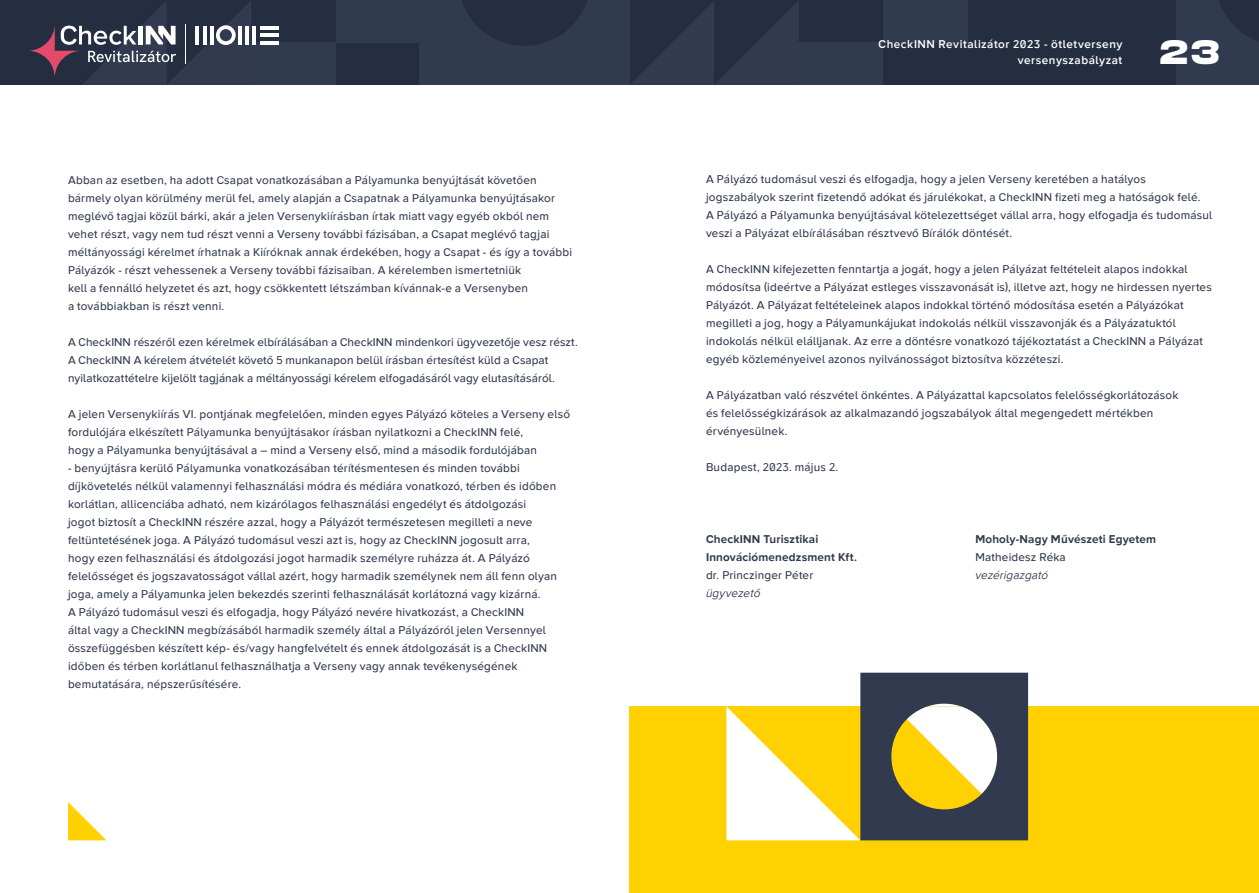
<style>
.page{position:relative;width:1259px;height:893px;background:#fff}
.page>*{position:absolute;margin:0;border:0;box-sizing:border-box;transform-origin:0 0}
.t1{font:700 33.75px "Monument Extended";color:#fff}
.t2{font:500 11.7px/18px "Wonder Unit Sans";letter-spacing:.015em;color:#313a4e}
.t3{font:700 11.7px/18px "Wonder Unit Sans";letter-spacing:.015em;color:#313a4e}
.t4{font:600 11.7px/16.5px "Wonder Unit Sans";letter-spacing:.045em;color:#fff;text-align:right}
.t5{font:italic 11.7px "Wonder Unit Sans";letter-spacing:.01em;color:#313a4e}
</style>
<div class="page">
<div style="left:629px;top:706px;width:630px;height:187px;background:#ffd100"></div>
<svg style="left:68px;top:802px;width:38px;height:38px"></svg>
<div style="left:0;top:0;width:1259px;height:85px;background:#242e40"></div>
<svg style="left:629px;top:0;width:170px;height:85px"></svg>
<div style="left:251px;top:42px;width:85px;height:43px;background:#303b4f"></div>
<div style="left:799px;top:42px;width:84px;height:42px;background:#303b4f"></div>
<div style="left:336px;top:0;width:85px;height:42px;background:#303b4f"></div>
<div style="left:883px;top:0;width:84px;height:42px;background:#303b4f"></div>
<div style="left:419px;top:0;width:210px;height:85px;background:#303b4f"></div>
<div style="left:1176px;top:0;width:83px;height:85px;background:#303b4f"></div>
<svg style="left:462px;top:0;width:125px;height:46px"></svg>
<svg style="left:1219px;top:0;width:40px;height:42px"></svg>
<hr style="left:252px;top:26px;width:4px;height:19px;background:#fff">
<hr style="left:260px;top:41px;width:18px;height:4px;background:#fff">
<hr style="left:260px;top:33px;width:18px;height:4px;background:#fff">
<hr style="left:260px;top:26px;width:18px;height:4px;background:#fff">
<svg style="left:28px;top:1px;width:223px;height:83px"></svg>
<svg style="left:726px;top:673px;width:302px;height:167px"></svg>
<p class="t2" style="left:68px;top:172px;width:505px">Abban az esetben, ha adott Csapat vonatkozásában a Pályamunka benyújtását követően bármely olyan körülmény merül fel, amely alapján a Csapatnak a Pályamunka benyújtásakor meglévő tagjai közül bárki, akár a jelen Versenykiírásban írtak miatt vagy egyéb okból nem vehet részt, vagy nem tud részt venni a Verseny további fázisában, a Csapat meglévő tagjai méltányossági kérelmet írhatnak a Kiíróknak annak érdekében, hogy a Csapat - és így a további Pályázók - részt vehessenek a Verseny további fázisaiban. A kérelemben ismertetniük<br>kell a fennálló helyzetet és azt, hogy csökkentett létszámban kívánnak-e a Versenyben<br>a továbbiakban is részt venni.</p>
<p class="t2" style="left:68px;top:334px;width:511px">A CheckINN részéről ezen kérelmek elbírálásában a CheckINN mindenkori ügyvezetője vesz részt.<br>A CheckINN A kérelem átvételét követő 5 munkanapon belül írásban értesítést küld a Csapat nyilatkozattételre kijelölt tagjának a méltányossági kérelem elfogadásáról vagy elutasításáról.</p>
<p class="t2" style="left:68px;top:406px;width:504px">A jelen Versenykiírás VI. pontjának megfelelően, minden egyes Pályázó köteles a Verseny első fordulójára elkészített Pályamunka benyújtásakor írásban nyilatkozni a CheckINN felé,<br>hogy a Pályamunka benyújtásával a – mind a Verseny első, mind a második fordulójában</p>
<p class="t2" style="left:68px;top:460px;width:490px">- benyújtásra kerülő Pályamunka vonatkozásában térítésmentesen és minden további díjkövetelés nélkül valamennyi felhasználási módra és médiára vonatkozó, térben és időben korlátlan, allicenciába adható, nem kizárólagos felhasználási engedélyt és átdolgozási<br>jogot biztosít a CheckINN részére azzal, hogy a Pályázót természetesen megilleti a neve feltüntetésének joga. A Pályázó tudomásul veszi azt is, hogy az CheckINN jogosult arra, hogy ezen felhasználási és átdolgozási jogot harmadik személyre ruházza át. A Pályázó felelősséget és jogszavatosságot vállal azért, hogy harmadik személynek nem áll fenn olyan joga, amely a Pályamunka jelen bekezdés szerinti felhasználását korlátozná vagy kizárná.<br>A Pályázó tudomásul veszi és elfogadja, hogy Pályázó nevére hivatkozást, a CheckINN<br>által vagy a CheckINN megbízásából harmadik személy által a Pályázóról jelen Versennyel összefüggésben készített kép- és/vagy hangfelvételt és ennek átdolgozását is a CheckINN időben és térben korlátlanul felhasználhatja a Verseny vagy annak tevékenységének bemutatására, népszerűsítésére.</p>
<p class="t4" style="left:878px;top:36px;width:245px">CheckINN Revitalizátor 2023 - ötletverseny versenyszabályzat</p>
<h1 class="t1" style="left:1160px;top:28px;width:61px">23</h1>
<p class="t2" style="left:706px;top:171px;width:508px">A Pályázó tudomásul veszi és elfogadja, hogy a jelen Verseny keretében a hatályos jogszabályok szerint fizetendő adókat és járulékokat, a CheckINN fizeti meg a hatóságok felé.<br>A Pályázó a Pályamunka benyújtásával kötelezettséget vállal arra, hogy elfogadja és tudomásul veszi a Pályázat elbírálásában résztvevő Bírálók döntését.</p>
<p class="t2" style="left:706px;top:261px;width:507px">A CheckINN kifejezetten fenntartja a jogát, hogy a jelen Pályázat feltételeit alapos indokkal módosítsa (ideértve a Pályázat estleges visszavonását is), illetve azt, hogy ne hirdessen nyertes Pályázót. A Pályázat feltételeinek alapos indokkal történő módosítása esetén a Pályázókat megilleti a jog, hogy a Pályamunkájukat indokolás nélkül visszavonják és a Pályázatuktól indokolás nélkül elálljanak. Az erre a döntésre vonatkozó tájékoztatást a CheckINN a Pályázat egyéb közleményeivel azonos nyilvánosságot biztosítva közzéteszi.</p>
<p class="t2" style="left:706px;top:387px;width:474px">A Pályázatban való részvétel önkéntes. A Pályázattal kapcsolatos felelősségkorlátozások és felelősségkizárások az alkalmazandó jogszabályok által megengedett mértékben érvényesülnek.</p>
<p class="t2" style="left:706px;top:458px;width:134px">Budapest, 2023. május 2.</p>
<p class="t3" style="left:706px;top:531px;width:152px">CheckINN Turisztikai<br>Innovációmenedzsment Kft.</p>
<p class="t2" style="left:706px;top:566px;width:109px">dr. Princzinger Péter</p>
<p class="t5" style="left:706px;top:586px;width:56px">ügyvezető</p>
<p class="t3" style="left:975px;top:530px;width:182px">Moholy-Nagy Művészeti Egyetem</p>
<p class="t2" style="left:975px;top:548px;width:92px">Matheidesz Réka</p>
<p class="t5" style="left:975px;top:568px;width:74px">vezérigazgató</p>
</div>
